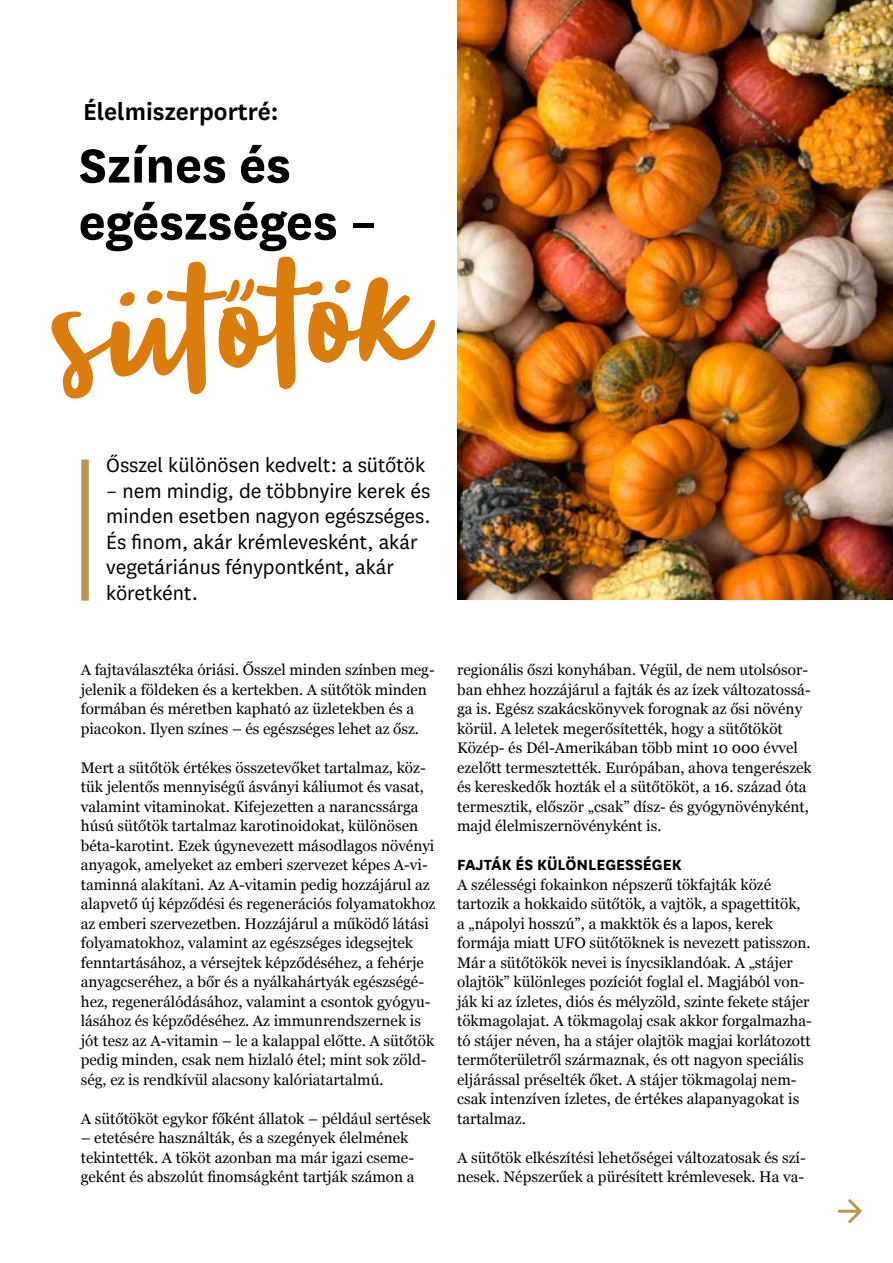
<style>
.page{position:relative;width:893px;height:1263px;background:#fff}
.page>*{position:absolute;margin:0;border:0;box-sizing:border-box;transform-origin:0 0}
.t1{font:116.1px "Blog Script";color:#db7d0d}
.t2{font:700 55.5px/57px "National";color:#000}
.t3{font:600 27px "National";color:#000}
.t4{font:22.5px/25.5px "National";color:#000}
.t5{font:700 17.25px "National";color:#000}
.t6{font:15.3px/19.5px "Georgia";color:#000}
</style>
<div class="page">
<img style="left:458px;top:0;width:435px;height:600px">
<div style="left:81px;top:459px;width:8px;height:142px;background:#ba974e"></div>
<svg style="left:838px;top:1199px;width:24px;height:24px"></svg>
<h3 class="t3" style="left:83px;top:93px;width:197px">Élelmiszerportré:</h3>
<h2 class="t2" style="left:79px;top:133px;width:301px">Színes és egészséges –</h2>
<h1 class="t1" style="left:46px;top:268px;width:375px;rotate:-3deg">sütőtök</h1>
<h3 class="t4" style="left:106px;top:451px;width:320px">Ősszel különösen kedvelt: a sütőtök</h3>
<h3 class="t4" style="left:106px;top:477px;width:326px">– nem mindig, de többnyire kerek és minden esetben nagyon egészséges.<br>És finom, akár krémlevesként, akár vegetáriánus fénypontként, akár köretként.</h3>
<p class="t6" style="left:81px;top:659px;width:356px">A fajtaválasztéka óriási. Ősszel minden színben meg&shy;jelenik a földeken és a kertekben. A sütőtök minden formában és méretben kapható az üzletekben és a piacokon. Ilyen színes – és egészséges lehet az ősz.</p>
<p class="t6" style="left:81px;top:757px;width:356px">Mert a sütőtök értékes összetevőket tartalmaz, köz&shy;tük jelentős mennyiségű ásványi káliumot és vasat, valamint vitaminokat. Kifejezetten a narancssárga húsú sütőtök tartalmaz karotinoidokat, különösen béta-karotint. Ezek úgynevezett másodlagos növényi anyagok, amelyeket az emberi szervezet képes A-vi&shy;taminná alakítani. Az A-vitamin pedig hozzájárul az alapvető új képződési és regenerációs folyamatokhoz az emberi szervezetben. Hozzájárul a működő látási folyamatokhoz, valamint az egészséges idegsejtek fenntartásához, a vérsejtek képződéséhez, a fehérje anyagcseréhez, a bőr és a nyálkahártyák egészségé&shy;hez, regenerálódásához, valamint a csontok gyógyu&shy;lásához és képződéséhez. Az immunrendszernek is jót tesz az A-vitamin – le a kalappal előtte. A sütőtök pedig minden, csak nem hizlaló étel; mint sok zöld&shy;ség, ez is rendkívül alacsony kalóriatartalmú.</p>
<p class="t6" style="left:81px;top:1108px;width:351px">A sütőtököt egykor főként állatok – például sertések</p>
<p class="t6" style="left:81px;top:1127px;width:335px">– etetésére használták, és a szegények élelmének tekintették. A tököt azonban ma már igazi cseme&shy;geként és abszolút finomságként tartják számon a</p>
<p class="t6" style="left:457px;top:659px;width:356px">regionális őszi konyhában. Végül, de nem utolsósor&shy;ban ehhez hozzájárul a fajták és az ízek változatossá&shy;ga is. Egész szakácskönyvek forognak az ősi növény körül. A leletek megerősítették, hogy a sütőtököt Közép- és Dél-Amerikában több mint 10 000 évvel ezelőtt termesztették. Európában, ahova tengerészek és kereskedők hozták el a sütőtököt, a 16. század óta termesztik, először „csak” dísz- és gyógynövényként, majd élelmiszernövényként is.</p>
<p class="t5" style="left:457px;top:853px;width:226px">FAJTÁK ÉS KÜLÖNLEGESSÉGEK</p>
<p class="t6" style="left:457px;top:874px;width:356px">A szélességi fokainkon népszerű tökfajták közé tartozik a hokkaido sütőtök, a vajtök, a spagettitök, a „nápolyi hosszú”, a makktök és a lapos, kerek formája miatt UFO sütőtöknek is nevezett patisszon.<br>Már a sütőtökök nevei is ínycsiklandóak. A „stájer olajtök” különleges pozíciót foglal el. Magjából von&shy;ják ki az ízletes, diós és mélyzöld, szinte fekete stájer tökmagolajat. A tökmagolaj csak akkor forgalmazha&shy;tó stájer néven, ha a stájer olajtök magjai korlátozott termőterületről származnak, és ott nagyon speciális eljárással préselték őket. A stájer tökmagolaj nem&shy;csak intenzíven ízletes, de értékes alapanyagokat is tartalmaz.</p>
<p class="t6" style="left:457px;top:1147px;width:350px">A sütőtök elkészítési lehetőségei változatosak és szí&shy;nesek. Népszerűek a pürésített krémlevesek. Ha va-</p>
</div>
